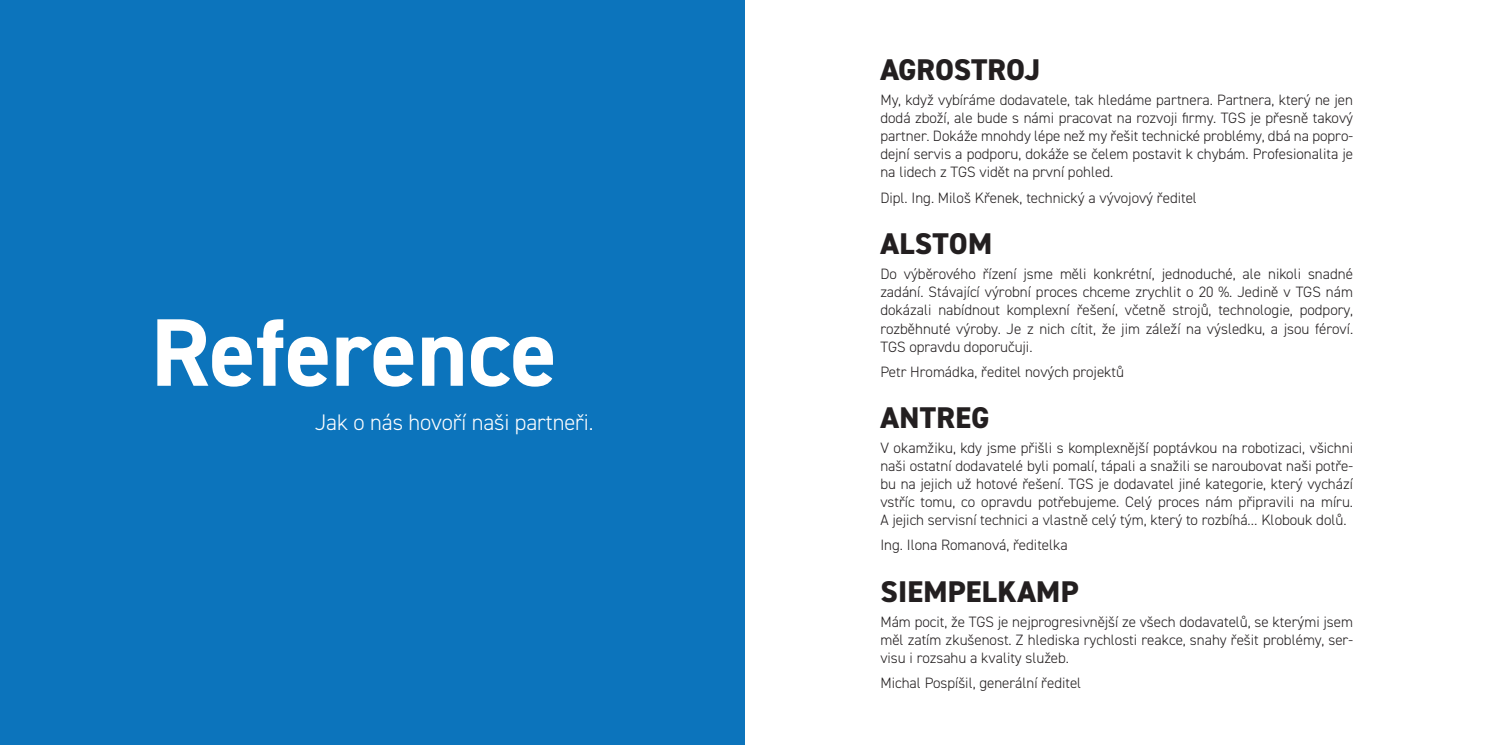
<style>
.page{position:relative;width:1489px;height:745px;background:#fff}
.page>*{position:absolute;margin:0;border:0;box-sizing:border-box;transform-origin:0 0}
.t1{font:700 96.25px "DIN2014";color:#fff}
.t2{font:800 30px "DIN2014";letter-spacing:.01em;color:#231f20}
.t3{font:300 22.5px "DIN2014";letter-spacing:-.005em;color:#fff}
.t4{font:300 15px/18px "DIN2014";color:#231f20;text-align:justify}
</style>
<div class="page">
<div style="left:0;top:0;width:744px;height:744px;background:#0c74bc"></div>
<h1 class="t1" style="left:151px;top:288px;width:407px">Reference</h1>
<h3 class="t3" style="left:315px;top:408px;width:280px">Jak o nás hovoří naši partneři.</h3>
<h2 class="t2" style="left:880px;top:50px;width:161px">AGROSTROJ</h2>
<p class="t4" style="left:880px;top:91px;width:474px">My, když vybíráme dodavatele, tak hledáme partnera. Partnera, který ne jen dodá zboží, ale bude s námi pracovat na rozvoji firmy. TGS je přesně takový partner. Dokáže mnohdy lépe než my řešit technické problémy, dbá na popro&shy;dejní servis a podporu, dokáže se čelem postavit k chybám. Profesionalita je na lidech z TGS vidět na první pohled.</p>
<p class="t4" style="left:880px;top:188px;width:318px">Dipl. Ing. Miloš Křenek, technický a vývojový ředitel</p>
<h2 class="t2" style="left:880px;top:224px;width:113px">ALSTOM</h2>
<p class="t4" style="left:880px;top:265px;width:474px">Do výběrového řízení jsme měli konkrétní, jednoduché, ale nikoli snadné zadání. Stávající výrobní proces chceme zrychlit o 20 %. Jedině v TGS nám dokázali nabídnout komplexní řešení, včetně strojů, technologie, podpory, rozběhnuté výroby. Je z nich cítit, že jim záleží na výsledku, a jsou féroví.<br>TGS opravdu doporučuji.</p>
<p class="t4" style="left:880px;top:362px;width:245px">Petr Hromádka, ředitel nových projektů</p>
<h2 class="t2" style="left:880px;top:398px;width:111px">ANTREG</h2>
<p class="t4" style="left:880px;top:438px;width:474px">V okamžiku, kdy jsme přišli s komplexnější poptávkou na robotizaci, všichni naši ostatní dodavatelé byli pomalí, tápali a snažili se naroubovat naši potře&shy;bu na jejich už hotové řešení. TGS je dodavatel jiné kategorie, který vychází vstříc tomu, co opravdu potřebujeme. Celý proces nám připravili na míru.<br>A jejich servisní technici a vlastně celý tým, který to rozbíhá… Klobouk dolů.</p>
<p class="t4" style="left:880px;top:536px;width:189px">Ing. Ilona Romanová, ředitelka</p>
<h2 class="t2" style="left:880px;top:571px;width:199px">SIEMPELKAMP</h2>
<p class="t4" style="left:880px;top:612px;width:474px">Mám pocit, že TGS je nejprogresivnější ze všech dodavatelů, se kterými jsem měl zatím zkušenost. Z hlediska rychlosti reakce, snahy řešit problémy, ser&shy;visu i rozsahu a kvality služeb.</p>
<p class="t4" style="left:880px;top:673px;width:202px">Michal Pospíšil, generální ředitel</p>
</div>
